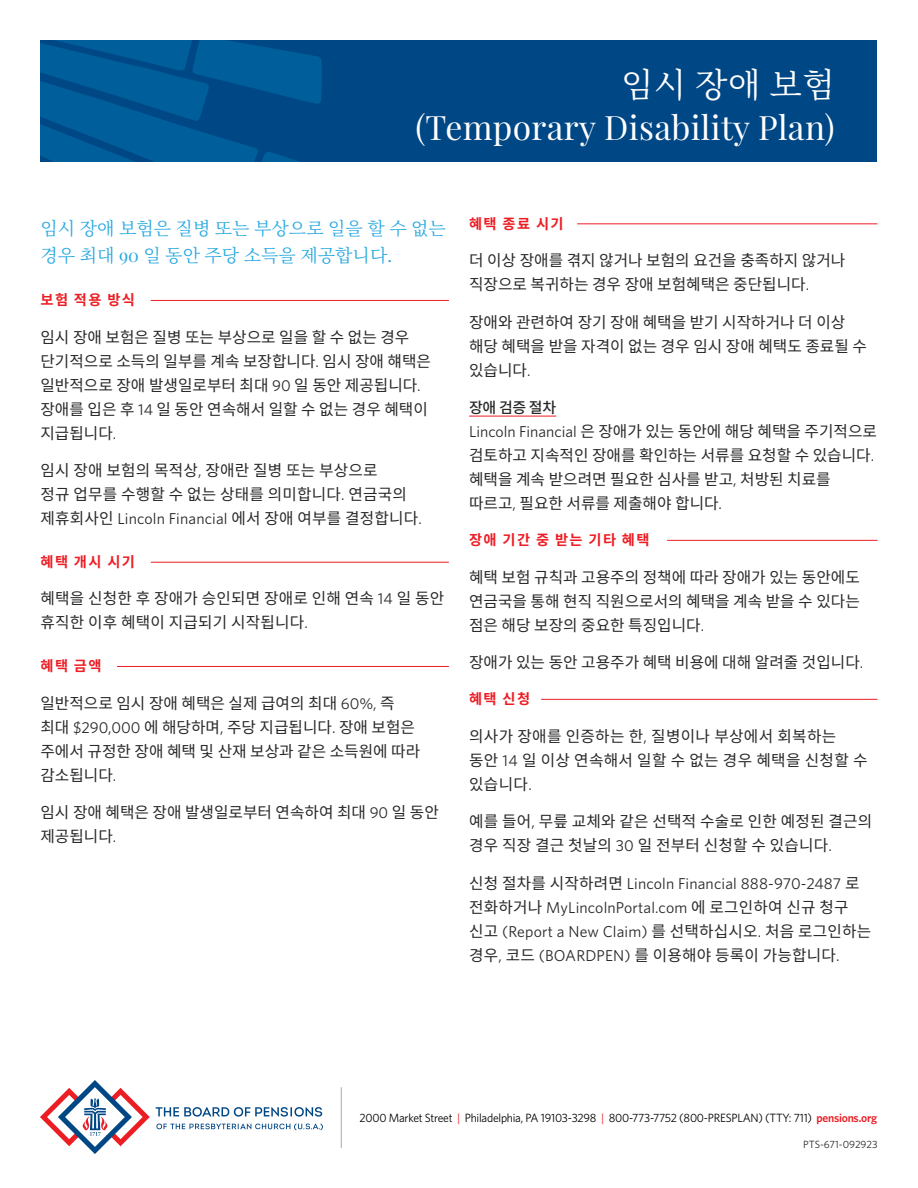
<style>
.page{position:relative;width:918px;height:1188px;background:#fff}
.page>*{position:absolute;margin:0;border:0;box-sizing:border-box;transform-origin:0 0}
.Masthead_Type{font:33.6px/43.2px "Playfair Display";letter-spacing:.01em;color:#fff;text-align:right}
.Headline_Lite_Blue{font:18px/27px "Noto Serif CJ Kkr";color:#2aa9e0}
.Body{font:15.75px/24px "Noto Sans CJ Kkr";color:#292829}
.Body-2{font:15.75px/24px "Whitney";letter-spacing:.01em;color:#292829}
.Body-3{font:15.75px/24px "Noto Sans CJ Kkr";letter-spacing:.02em;color:#292829}
.Body-4{font:500 15px "Noto Sans CJ Kkr";color:#292829}
.Subhead_Red{font:700 14.25px "Noto Sans CJ Kkr";letter-spacing:.1em;color:#ed1d24}
.t1{font:12px "Whitney";letter-spacing:-.02em;color:#000}
.Body-5{font:10.5px "Whitney";color:#292829}
.s1{font-family:"Noto Serif CJ Kkr"}
.s2{font-family:"Playfair Display"}
.s3{font-family:"Whitney"}
.s4{font-family:"Noto Sans CJ Kkr"}
.s5{color:#ed1d24}
.s6{font-weight:600;color:#ed1d24}
</style>
<div class="page">
<svg style="left:156px;top:1107px;width:166px;height:10px"></svg>
<svg style="left:156px;top:1124px;width:167px;height:6px"></svg>
<svg style="left:40px;top:1080px;width:110px;height:74px"></svg>
<hr style="left:341px;top:1087px;width:1px;height:61px;background:#a7a9ac">
<div style="left:40px;top:40px;width:838px;height:122px;background:#004785"></div>
<svg style="left:40px;top:40px;width:282px;height:122px"></svg>
<hr style="left:151px;top:300px;width:298px;height:1px;background:#ed1d24">
<hr style="left:151px;top:562px;width:298px;height:1px;background:#ed1d24">
<hr style="left:117px;top:666px;width:332px;height:1px;background:#ed1d24">
<hr style="left:577px;top:224px;width:301px;height:1px;background:#ed1d24">
<hr style="left:469px;top:416px;width:87px;height:1px;background:#ed1d24">
<hr style="left:667px;top:540px;width:211px;height:1px;background:#ed1d24">
<hr style="left:541px;top:699px;width:337px;height:1px;background:#ed1d24">
<p class="Masthead_Type" style="left:415px;top:63px;width:421px"><span class="s1">임시 장애 보험<br></span>(Temporary Disability Plan)</p>
<p class="Headline_Lite_Blue" style="left:40px;top:216px;width:407px">임시 장애 보험은 질병 또는 부상으로 일을 할 수 없는 경우 최대 <span class="s2">90</span> 일 동안 주당 소득을 제공합니다<span class="s2">.</span></p>
<p class="Subhead_Red" style="left:40px;top:292px;width:96px">보험 적용 방식</p>
<p class="Body" style="left:40px;top:325px;width:392px">임시 장애 보험은 질병 또는 부상으로 일을 할 수 없는 경우 단기적으로 소득의 일부를 계속 보장합니다<span class="s3">.</span> 임시 장애 햬택은 일반적으로 장애 발생일로부터 최대 <span class="s3">90</span> 일 동안 제공됩니다<span class="s3">. </span>장애를 입은 후 <span class="s3">14</span> 일 동안 연속해서 일할 수 없는 경우 혜택이 지급됩니다<span class="s3">.</span></p>
<p class="Body" style="left:40px;top:459px;width:383px">임시 장애 보험의 목적상<span class="s3">,</span> 장애란 질병 또는 부상으로<br>정규 업무를 수행할 수 없는 상태를 의미합니다<span class="s3">.</span> 연금국의 제휴회사인 <span class="s3">Lincoln Financial</span> 에서 장애 여부를 결정합니다<span class="s3">.</span></p>
<p class="Subhead_Red" style="left:40px;top:554px;width:96px">혜택 개시 시기</p>
<p class="Body" style="left:40px;top:587px;width:405px">혜택을 신청한 후 장애가 승인되면 장애로 인해 연속 <span class="s3">14</span> 일 동안 휴직한 이후 혜택이 지급되기 시작됩니다<span class="s3">.</span></p>
<p class="Subhead_Red" style="left:40px;top:658px;width:63px">혜택 금액</p>
<p class="Body" style="left:40px;top:691px;width:381px">일반적으로 임시 장애 혜택은 실제 급여의 최대 <span class="s3">60%,</span> 즉 최대 <span class="s3">$290,000</span> 에 해당하며<span class="s3">,</span> 주당 지급됩니다<span class="s3">.</span> 장애 보험은 주에서 규정한 장애 혜택 및 산재 보상과 같은 소득원에 따라 감소됩니다<span class="s3">.</span></p>
<p class="Body" style="left:40px;top:801px;width:400px">임시 장애 혜택은 장애 발생일로부터 연속하여 최대 <span class="s3">90</span> 일 동안 제공됩니다<span class="s3">.</span></p>
<p class="Subhead_Red" style="left:469px;top:215px;width:96px">혜택 종료 시기</p>
<p class="Body" style="left:469px;top:249px;width:378px">더 이상 장애를 겪지 않거나 보험의 요건을 충족하지 않거나 직장으로 복귀하는 경우 장애 보험혜택은 중단됩니다<span class="s3">.</span></p>
<p class="Body" style="left:469px;top:310px;width:399px">장애와 관련하여 장기 장애 혜택을 받기 시작하거나 더 이상 해당 혜택을 받을 자격이 없는 경우 임시 장애 혜택도 종료될 수 있습니다<span class="s3">.</span></p>
<p class="Body-4" style="left:469px;top:399px;width:89px">장애 검증 절차</p>
<p class="Body" style="left:469px;top:420px;width:409px"><span class="s3">Lincoln Financial</span> 은 장애가 있는 동안에 해당 혜택을 주기적으로 검토하고 지속적인 장애를 확인하는 서류를 요청할 수 있습니다<span class="s3">. </span>혜택을 계속 받으려면 필요한 심사를 받고<span class="s3">,</span> 처방된 치료를 따르고<span class="s3">,</span> 필요한 서류를 제출해야 합니다<span class="s3">.</span></p>
<p class="Subhead_Red" style="left:469px;top:532px;width:182px">장애 기간 중 받는 기타 혜택</p>
<p class="Body" style="left:469px;top:565px;width:392px;text-align:justify">혜택 보험 규칙과 고용주의 정책에 따라 장애가 있는 동안에도 연금국을 통해 현직 직원으로서의 혜택을 계속 받을 수 있다는 점은 해당 보장의 중요한 특징입니다<span class="s3">.</span></p>
<p class="Body" style="left:469px;top:651px;width:396px">장애가 있는 동안 고용주가 혜택 비용에 대해 알려줄 것입니다<span class="s3">.</span></p>
<p class="Subhead_Red" style="left:469px;top:691px;width:63px">혜택 신청</p>
<p class="Body-3" style="left:469px;top:724px;width:400px">의사가 장애를 인증하는 한<span class="s3">,</span> 질병이나 부상에서 회복하는 동안 <span class="s3">14</span> 일 이상 연속해서 일할 수 없는 경우 혜택을 신청할 수 있습니다<span class="s3">.</span></p>
<p class="Body" style="left:469px;top:810px;width:405px">예를 들어<span class="s3">,</span> 무릎 교체와 같은 선택적 수술로 인한 예정된 결근의 경우 직장 결근 첫날의 <span class="s3">30</span> 일 전부터 신청할 수 있습니다<span class="s3">.</span></p>
<p class="Body-2" style="left:469px;top:871px;width:404px"><span class="s4">신청 절차를 시작하려면</span> Lincoln Financial 888-970-2487 <span class="s4">로 전화하거나</span> MyLincolnPortal.com <span class="s4">에 로그인하여 신규 청구 신고</span> (Report a New Claim) <span class="s4">를 선택하십시오</span>. <span class="s4">처음 로그인하는 경우</span>, <span class="s4">코드</span> (BOARDPEN) <span class="s4">를 이용해야 등록이 가능합니다</span>.</p>
<p class="t1" style="left:360px;top:1110px;width:519px">2000 Market Street <span class="s5">|</span> Philadelphia, PA 19103-3298 <span class="s5">|</span> 800-773-7752 (800-PRESPLAN) (TTY: 711) <span class="s6">pensions.org</span></p>
<p class="Body-5" style="left:803px;top:1137px;width:76px">PTS-671-092923</p>
</div>
